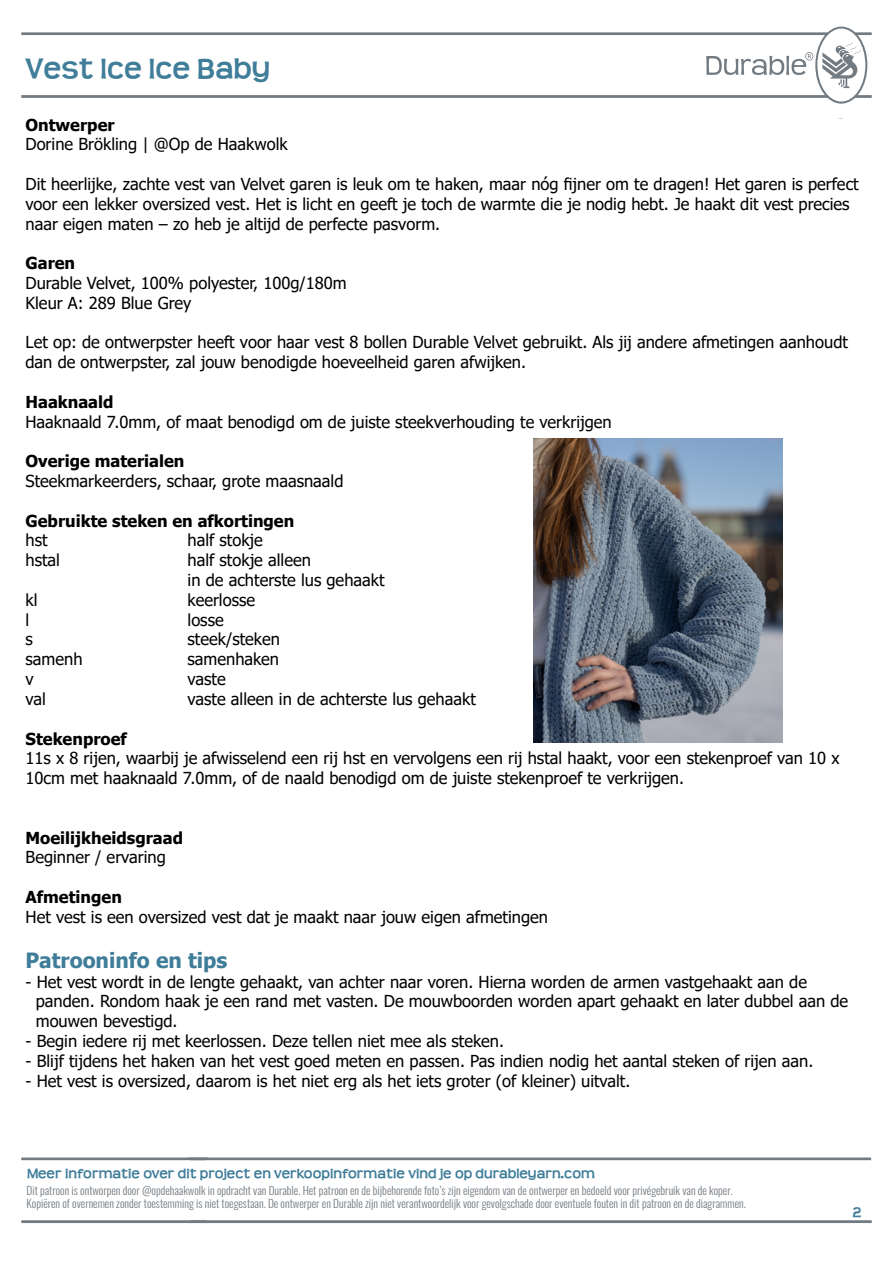
<style>
.page{position:relative;width:893px;height:1263px;background:#fff}
.page>*{position:absolute;margin:0;border:0;box-sizing:border-box;transform-origin:0 0}
.t1{font:700 30px "Teen";color:#3f7d99}
.t2{font:700 21px "Tahoma";color:#3f7d99}
.t3{font:16.5px/19.8px "Tahoma";color:#000}
.t4{font:700 16.5px "Tahoma";color:#000}
.t5{font:700 15px "Teen";color:#3f7d99}
.t6{font:700 14.25px "Teen";color:#3f7d99}
.t7{font:300 11.25px/13.5px "Oswald";color:#737b82}
</style>
<div class="page">
<svg style="left:21px;top:1157px;width:850px;height:3px;background:#8b9197"></svg>
<svg style="left:21px;top:1220px;width:851px;height:3px;background:#7e858c"></svg>
<svg style="left:21px;top:27px;width:851px;height:77px"></svg>
<img style="left:534px;top:438px;width:248px;height:304px">
<h1 class="t1" style="left:26px;top:51px;width:246px">Vest Ice Ice Baby</h1>
<p class="t4" style="left:26px;top:113px;width:91px">Ontwerper</p>
<p class="t3" style="left:26px;top:135px;width:264px">Dorine Brökling | @Op de Haakwolk</p>
<p class="t3" style="left:26px;top:175px;width:835px">Dit heerlijke, zachte vest van Velvet garen is leuk om te haken, maar nóg fijner om te dragen! Het garen is perfect voor een lekker oversized vest. Het is licht en geeft je toch de warmte die je nodig hebt. Je haakt dit vest precies naar eigen maten – zo heb je altijd de perfecte pasvorm.</p>
<p class="t4" style="left:26px;top:252px;width:51px">Garen</p>
<p class="t3" style="left:26px;top:274px;width:323px">Durable Velvet, 100% polyester, 100g/180m<br>Kleur A: 289 Blue Grey</p>
<p class="t3" style="left:26px;top:333px;width:824px">Let op: de ontwerpster heeft voor haar vest 8 bollen Durable Velvet gebruikt. Als jij andere afmetingen aanhoudt dan de ontwerpster, zal jouw benodigde hoeveelheid garen afwijken.</p>
<p class="t4" style="left:26px;top:390px;width:90px">Haaknaald</p>
<p class="t3" style="left:26px;top:413px;width:588px">Haaknaald 7.0mm, of maat benodigd om de juiste steekverhouding te verkrijgen</p>
<p class="t4" style="left:26px;top:450px;width:160px">Overige materialen</p>
<p class="t3" style="left:26px;top:472px;width:319px">Steekmarkeerders, schaar, grote maasnaald</p>
<p class="t4" style="left:26px;top:509px;width:270px">Gebruikte steken en afkortingen</p>
<p class="t3" style="left:26px;top:531px;width:24px">hst</p>
<p class="t3" style="left:188px;top:531px;width:77px">half stokje</p>
<p class="t3" style="left:26px;top:551px;width:36px">hstal</p>
<p class="t3" style="left:188px;top:551px;width:199px">half stokje alleen<br>in de achterste lus gehaakt</p>
<p class="t3" style="left:26px;top:591px;width:13px">kl</p>
<p class="t3" style="left:188px;top:591px;width:69px">keerlosse</p>
<p class="t3" style="left:26px;top:611px;width:5px">l</p>
<p class="t3" style="left:188px;top:611px;width:38px">losse</p>
<p class="t3" style="left:26px;top:630px;width:9px">s</p>
<p class="t3" style="left:188px;top:630px;width:94px">steek/steken</p>
<p class="t3" style="left:26px;top:650px;width:58px">samenh</p>
<p class="t3" style="left:188px;top:650px;width:93px">samenhaken</p>
<p class="t3" style="left:26px;top:670px;width:10px">v</p>
<p class="t3" style="left:188px;top:670px;width:40px">vaste</p>
<p class="t3" style="left:26px;top:690px;width:22px">val</p>
<p class="t3" style="left:188px;top:690px;width:290px">vaste alleen in de achterste lus gehaakt</p>
<p class="t4" style="left:26px;top:727px;width:103px">Stekenproef</p>
<p class="t3" style="left:26px;top:749px;width:815px">11s x 8 rijen, waarbij je afwisselend een rij hst en vervolgens een rij hstal haakt, voor een stekenproef van 10 x<br>10cm met haaknaald 7.0mm, of de naald benodigd om de juiste stekenproef te verkrijgen.</p>
<p class="t4" style="left:26px;top:826px;width:159px">Moeilijkheidsgraad</p>
<p class="t3" style="left:26px;top:848px;width:142px">Beginner / ervaring</p>
<p class="t4" style="left:26px;top:885px;width:98px">Afmetingen</p>
<p class="t3" style="left:26px;top:908px;width:524px">Het vest is een oversized vest dat je maakt naar jouw eigen afmetingen</p>
<p class="t2" style="left:26px;top:945px;width:203px">Patrooninfo en tips</p>
<p class="t3" style="left:36px;top:972px;width:814px;text-indent:-10px">- Het vest wordt in de lengte gehaakt, van achter naar voren. Hierna worden de armen vastgehaakt aan de panden. Rondom haak je een rand met vasten. De mouwboorden worden apart gehaakt en later dubbel aan de mouwen bevestigd.</p>
<p class="t3" style="left:26px;top:1032px;width:480px">- Begin iedere rij met keerlossen. Deze tellen niet mee als steken.</p>
<p class="t3" style="left:26px;top:1052px;width:789px">- Blijf tijdens het haken van het vest goed meten en passen. Pas indien nodig het aantal steken of rijen aan.</p>
<p class="t3" style="left:26px;top:1071px;width:606px">- Het vest is oversized, daarom is het niet erg als het iets groter (of kleiner) uitvalt.</p>
<p class="t6" style="left:27px;top:1165px;width:570px">Meer informatie over dit project en verkoopinformatie vind je op durableyarn.com</p>
<p class="t7" style="left:27px;top:1182px;width:721px">Dit patroon is ontworpen door @opdehaakwolk in opdracht van Durable. Het patroon en de bijbehorende foto’s zijn eigendom van de ontwerper en bedoeld voor privégebruik van de koper.<br>Kopiëren of overnemen zonder toestemming is niet toegestaan. De ontwerper en Durable zijn niet verantwoordelijk voor gevolgschade door eventuele fouten in dit patroon en de diagrammen.</p>
<p class="t5" style="left:852px;top:1204px;width:11px">2</p>
</div>
